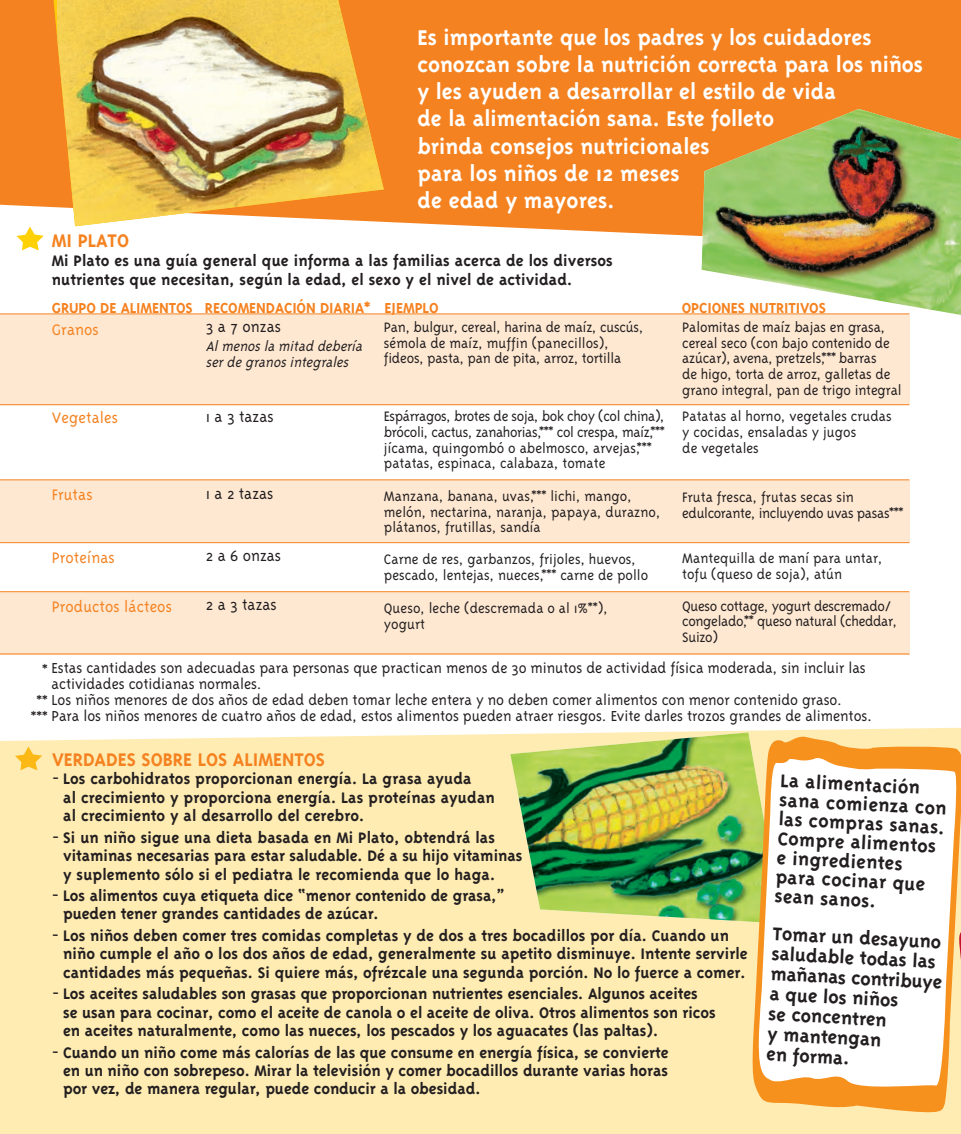
<style>
.page{position:relative;width:961px;height:1134px;background:#fff}
.page>*{position:absolute;margin:0;border:0;box-sizing:border-box;transform-origin:0 0}
.t1{font:700 24.5px/27.1px "Triplex";color:#fff}
.t2{font:700 21px/19.2px "Triplex";color:#231f20}
.t3{font:700 21px "Triplex";color:#f58220}
.t4{font:700 17.5px/18.4px "Triplex";color:#231f20}
.t5{font:300 17.5px/31.5px "Triplex";color:#231f20;text-align:center}
.t6{font:300 17.5px "Triplex";letter-spacing:.005em;color:#f58220}
.t7{font:300 16.62px/15.8px "Triplex";letter-spacing:-.005em;color:#231f20}
.t8{font:700 16.62px "Triplex";letter-spacing:-.005em;color:#f58220}
.t9{font:300 15.75px/15.8px "Triplex";color:#231f20}
.t10{font:300 15.75px/15.8px "Triplex";letter-spacing:-.025em;color:#231f20}
.t11{font:italic 300 15.75px/15.8px "Triplex";color:#231f20}
.s1{font-size:17.5px}
.s2{font-weight:300}
</style>
<div class="page">
<div style="left:0;top:727px;width:961px;height:407px;background:#ffecb3"></div>
<div style="left:0;top:0;width:961px;height:237px;background:#f58220"></div>
<div style="left:0;top:480px;width:909px;height:62px;background:#fee8d2"></div>
<hr style="left:0;top:479px;width:909px;height:1px;background:#f58220">
<hr style="left:0;top:542px;width:909px;height:1px;background:#f58220">
<div style="left:0;top:592px;width:909px;height:62px;background:#fee8d2"></div>
<hr style="left:0;top:591px;width:909px;height:1px;background:#f58220">
<hr style="left:0;top:653px;width:909px;height:1px;background:#f58220">
<svg style="left:17px;top:227px;width:27px;height:23px"></svg>
<svg style="left:51px;top:0;width:7px;height:226px;background:#f69132"></svg>
<img style="left:58px;top:0;width:326px;height:226px">
<img style="left:701px;top:109px;width:260px;height:206px">
<svg style="left:15px;top:746px;width:27px;height:24px"></svg>
<img style="left:510px;top:732px;width:272px;height:191px">
<img style="left:750px;top:734px;width:211px;height:383px">
<div style="left:0;top:314px;width:909px;height:90px;background:#fee8d2"></div>
<hr style="left:0;top:313px;width:909px;height:1px;background:#f58220">
<hr style="left:0;top:404px;width:909px;height:1px;background:#f58220">
<img style="left:958px;top:878px;width:3px;height:238px">
<p class="t1" style="left:417px;top:24px;width:507px">Es importante que los padres y los cuidadores conozcan sobre la nutrición correcta para los niños y les ayuden a desarrollar el estilo de vida<br>de la alimentación sana. Este folleto<br>brinda consejos nutricionales<br>para los niños de 12 meses<br>de edad y mayores.</p>
<p class="t3" style="left:52px;top:229px;width:79px">MI PLATO</p>
<p class="t4" style="left:52px;top:251px;width:562px;line-height:19.2px">Mi Plato es una guía general que informa a las familias acerca de los diversos nutrientes que necesitan, según la edad, el sexo y el nivel de actividad.</p>
<p class="t8" style="left:52px;top:299px;width:388px">GRUPO DE ALIMENTOS RECOMENDACIÓN DIARIA* EJEMPLO</p>
<p class="t8" style="left:682px;top:299px;width:146px">OPCIONES NUTRITIVOS</p>
<p class="t6" style="left:52px;top:320px;width:49px">Granos</p>
<p class="t9" style="left:384px;top:319px;width:261px">Pan, bulgur, cereal, harina de maíz, cuscús, sémola de maíz, muffin (panecillos), fideos, pasta, pan de pita, arroz, tortilla</p>
<p class="t9" style="left:682px;top:319px;width:221px">Palomitas de maíz bajas en grasa, cereal seco (con bajo contenido de azúcar), avena, pretzels,*** barras<br>de higo, torta de arroz, galletas de grano integral, pan de trigo integral</p>
<p class="t9" style="left:682px;top:408px;width:211px">Patatas al horno, vegetales crudas y cocidas, ensaladas y jugos<br>de vegetales</p>
<p class="t10" style="left:682px;top:489px;width:223px">Fruta fresca, frutas secas sin edulcorante, incluyendo uvas pasas***</p>
<p class="t9" style="left:682px;top:550px;width:202px">Mantequilla de maní para untar, tofu (queso de soja), atún</p>
<p class="t10" style="left:682px;top:598px;width:216px">Queso cottage, yogurt descremado/ congelado,** queso natural (cheddar,<br>Suizo)</p>
<p class="t5" style="left:206px;top:311px;width:77px">3 a 7 onzas</p>
<p class="t11" style="left:206px;top:338px;width:161px">Almenosla mitad debería serdegranosintegrales</p>
<p class="t10" style="left:384px;top:408px;width:282px">Espárragos, brotes de soja, bok choy (col china), brócoli, cactus, zanahorias,*** col crespa, maíz,*** jícama, quingombó o abelmosco, arvejas,*** patatas, espinaca, calabaza, tomate</p>
<p class="t9" style="left:384px;top:488px;width:278px">Manzana, banana, uvas,*** lichi, mango, melón, nectarina, naranja, papaya, durazno, plátanos, frutillas, sandía</p>
<p class="t9" style="left:384px;top:551px;width:266px">Carne de res, garbanzos, frijoles, huevos, pescado, lentejas, nueces,*** carne de pollo</p>
<p class="t9" style="left:384px;top:600px;width:225px">Queso, leche (descremada o al 1%**), yogurt</p>
<p class="t6" style="left:52px;top:408px;width:68px">Vegetales</p>
<p class="t5" style="left:206px;top:401px;width:69px">1 a 3 tazas</p>
<p class="t5" style="left:206px;top:478px;width:69px">1 a 2 tazas</p>
<p class="t6" style="left:52px;top:485px;width:42px">Frutas</p>
<p class="t6" style="left:52px;top:547px;width:65px">Proteínas</p>
<p class="t6" style="left:52px;top:596px;width:122px">Productos lácteos</p>
<p class="t5" style="left:206px;top:540px;width:77px">2 a 6 onzas</p>
<p class="t5" style="left:206px;top:589px;width:72px">2 a 3 tazas</p>
<p class="t7" style="left:52px;top:660px;width:822px">Estas cantidades son adecuadas para personas que practican menos de 30 minutos de actividad física moderada, sin incluir las actividades cotidianas normales.<br>Los niños menores de dos años de edad deben tomar leche entera y no deben comer alimentos con menor contenido graso.<br>Para los niños menores de cuatro años de edad, estos alimentos pueden atraer riesgos. Evite darles trozos grandes de alimentos<span class="s1">.</span></p>
<p class="t5" style="left:37px;top:654px;width:13px">* **</p>
<p class="t5" style="left:31px;top:702px;width:18px">***</p>
<p class="t3" style="left:52px;top:748px;width:274px">VERDADES SOBRE LOS ALIMENTOS</p>
<p class="t4" style="left:63px;top:770px;width:433px;text-indent:-11px"><span class="s2">-</span> Los carbohidratos proporcionan energía. La grasa ayuda<br>al crecimiento y proporciona energía. Las proteínas ayudan al crecimiento y al desarrollo del cerebro.</p>
<p class="t4" style="left:63px;top:828px;width:461px;text-indent:-11px"><span class="s2">-</span> Si un niño sigue una dieta basada en Mi Plato, obtendrá las vitaminas necesarias para estar saludable. Dé a su hijo vitaminas y suplemento sólo si el pediatra le recomienda que lo haga.</p>
<p class="t4" style="left:63px;top:886px;width:443px;text-indent:-11px"><span class="s2">-</span> Los alimentos cuya etiqueta dice “menor contenido de grasa,” pueden tener grandes cantidades de azúcar.</p>
<p class="t4" style="left:63px;top:926px;width:686px;text-indent:-11px"><span class="s2">-</span> Los niños deben comer tres comidas completas y de dos a tres bocadillos por día. Cuando un niño cumple el año o los dos años de edad, generalmente su apetito disminuye. Intente servirle cantidades más pequeñas. Si quiere más, ofrézcale una segunda porción. No lo fuerce a comer.</p>
<p class="t4" style="left:63px;top:984px;width:654px;text-indent:-11px"><span class="s2">-</span> Los aceites saludables son grasas que proporcionan nutrientes esenciales. Algunos aceites se usan para cocinar, como el aceite de canola o el aceite de oliva. Otros alimentos son ricos en aceites naturalmente, como las nueces, los pescados y los aguacates (las paltas).</p>
<p class="t4" style="left:63px;top:1043px;width:607px;text-align:justify;text-indent:-11px"><span class="s2">-</span> Cuando un niño come más calorías de las que consume en energía física, se convierte en un niño con sobrepeso. Mirar la televisión y comer bocadillos durante varias horas por vez, de manera regular, puede conducir a la obesidad.</p>
<p class="t2" style="left:781px;top:770px;width:169px;rotate:3deg">La alimentación sana comienza con las compras sanas.<br>Compre alimentos e ingredientes para cocinar que sean sanos.</p>
<p class="t2" style="left:773px;top:923px;width:173px;line-height:20.1px;rotate:3deg">Tomar un desayuno saludable todas las mañanas contribuye a que los niños<br>se concentren<br>y mantengan<br>en forma.</p>
</div>
